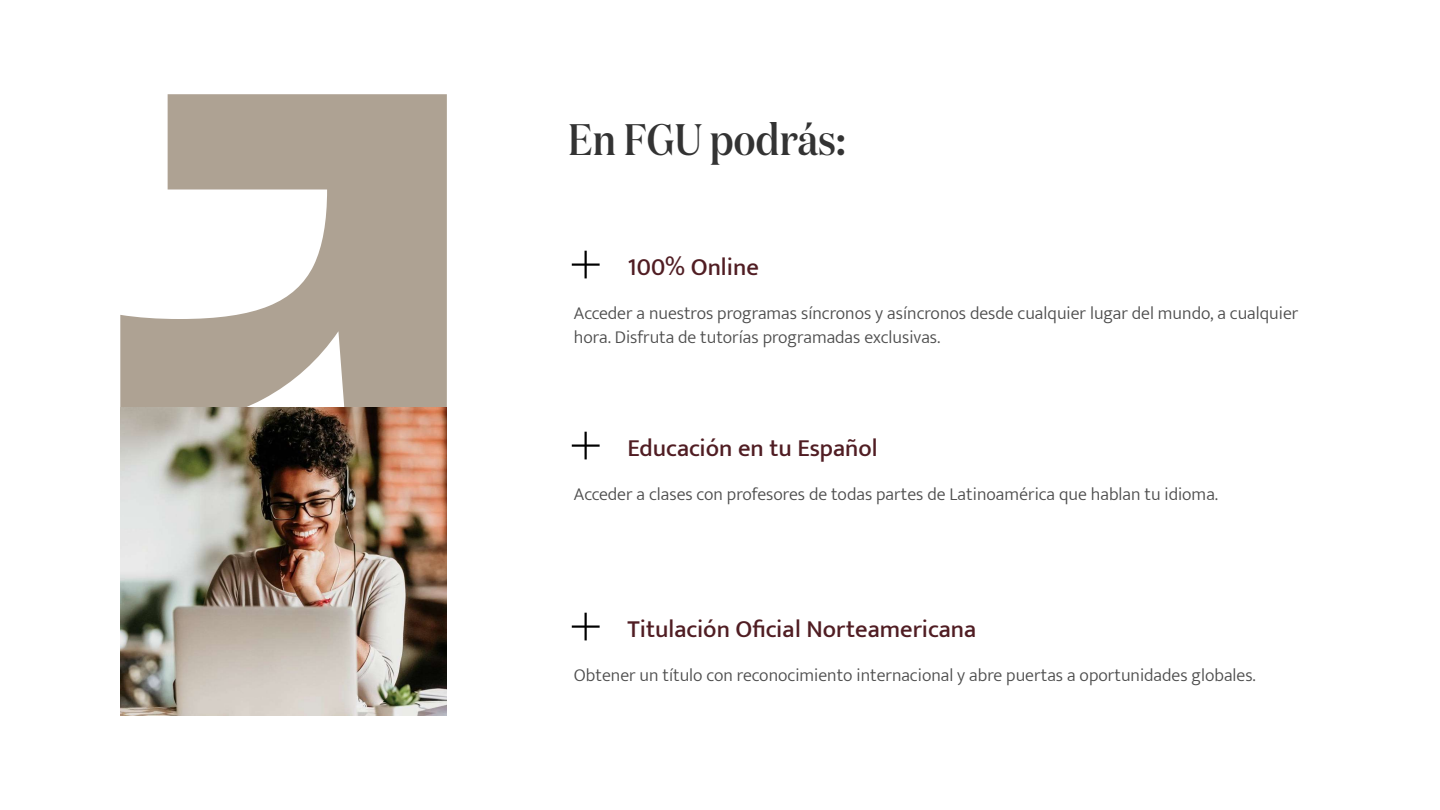
<style>
.page{position:relative;width:1440px;height:810px;background:#fff}
.page>*{position:absolute;margin:0;border:0;box-sizing:border-box;transform-origin:0 0}
.t1{font:500 79.05px "Domaine Disp Nar";color:#000}
.t2{font:500 44.03px "Domaine Disp Nar";color:#333}
.t3{font:500 24.45px "Mukta";color:#501d23}
.t4{font:300 18.08px/23.7px "Mukta";color:#4d4d4d}
</style>
<div class="page">
<svg style="left:120px;top:94px;width:327px;height:329px;fill:#aea293"></svg>
<img style="left:120px;top:408px;width:326px;height:308px">
<h2 class="t2" style="left:568px;top:113px;width:279px">En FGU podrás:</h2>
<h1 class="t1" style="left:568px;top:214px;width:36px">+</h1>
<h3 class="t3" style="left:628px;top:252px;width:133px">100% Online</h3>
<p class="t4" style="left:574px;top:301px;width:726px">Acceder a nuestros programas síncronos y asíncronos desde cualquier lugar del mundo, a cualquier hora. Disfruta de tutorías programadas exclusivas.</p>
<h1 class="t1" style="left:568px;top:395px;width:36px">+</h1>
<h3 class="t3" style="left:628px;top:433px;width:252px">Educación en tu Español</h3>
<p class="t4" style="left:574px;top:482px;width:646px">Acceder a clases con profesores de todas partes de Latinoamérica que hablan tu idioma.</p>
<h1 class="t1" style="left:568px;top:576px;width:36px">+</h1>
<h3 class="t3" style="left:628px;top:614px;width:350px">Titulación Oficial Norteamericana</h3>
<p class="t4" style="left:574px;top:663px;width:683px">Obtener un título con reconocimiento internacional y abre puertas a oportunidades globales.</p>
</div>
